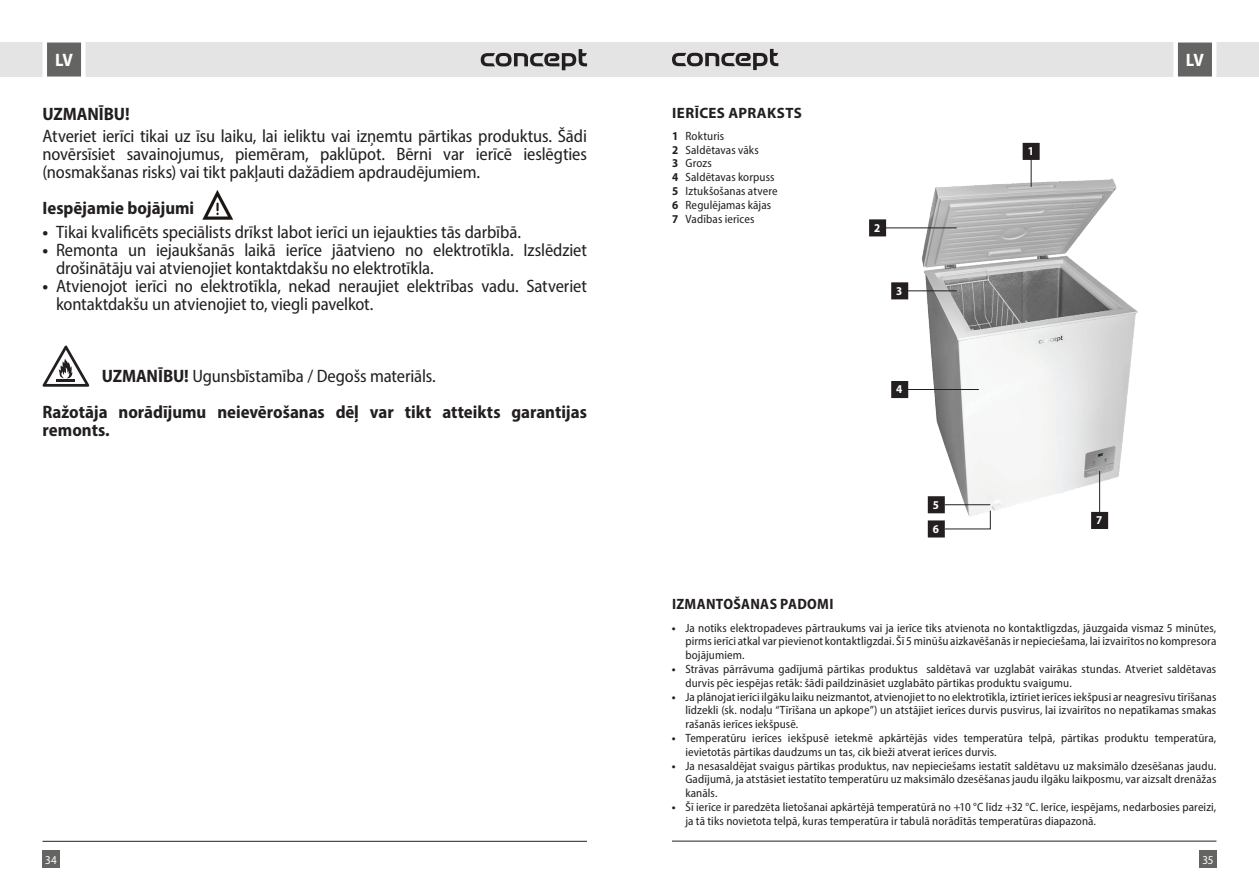
<style>
.page{position:relative;width:1259px;height:893px;background:#fff}
.page>*{position:absolute;margin:0;border:0;box-sizing:border-box;transform-origin:0 0}
.t1{font:semi-condensed 18px/18px "Myriad Pro";letter-spacing:-.01em;color:#231f20}
.t2{font:700 semi-condensed 18px/36px "Myriad Pro";color:#231f20}
.t3{font:700 semi-condensed 18px "Myriad Pro";color:#fff}
.t4{font:700 semi-condensed 15px "Myriad Pro";letter-spacing:.02em;color:#231f20}
.t5{font:700 15px "Myriad Pro";letter-spacing:.025em;color:#231f20}
.t6{font:semi-condensed 12px/13.8px "Myriad Pro";letter-spacing:.01em;color:#231f20}
.t7{font:700 semi-condensed 12px/24.2px "Myriad Pro";color:#fff}
.t8{font:semi-condensed 12px "Myriad Pro";color:#fff}
.s1{font-weight:700}
.s2{font-weight:400}
</style>
<div class="page">
<div style="left:629px;top:43px;width:630px;height:34px;background:#e4e4e4"></div>
<div style="left:0;top:43px;width:629px;height:34px;background:#e4e4e4"></div>
<div style="left:43px;top:850px;width:17px;height:17px;background:#646463"></div>
<div style="left:1199px;top:850px;width:17px;height:17px;background:#646463"></div>
<svg style="left:1171px;top:42px;width:47px;height:35px;background:#8f8f8e"></svg>
<svg style="left:40px;top:42px;width:48px;height:35px;background:#919190"></svg>
<hr style="left:672px;top:841px;width:544px;height:1px;background:#231f20">
<hr style="left:43px;top:841px;width:544px;height:1px;background:#231f20">
<svg style="left:672px;top:49px;width:106px;height:21px"></svg>
<svg style="left:481px;top:49px;width:106px;height:21px"></svg>
<svg style="left:43px;top:346px;width:46px;height:41px"></svg>
<img style="left:202px;top:190px;width:31px;height:30px">
<img style="left:916px;top:174px;width:222px;height:347px">
<div style="left:1023px;top:144px;width:16px;height:15px;background:#231f20"></div>
<div style="left:1022px;top:143px;width:17px;height:17px;border:2px solid #231f20"></div>
<hr style="left:1030px;top:156px;width:1px;height:31px;background:#231f20">
<div style="left:870px;top:220px;width:15px;height:16px;background:#231f20"></div>
<div style="left:869px;top:219px;width:17px;height:17px;border:2px solid #231f20"></div>
<hr style="left:885px;top:227px;width:71px;height:1px;background:#231f20">
<div style="left:892px;top:283px;width:15px;height:16px;background:#231f20"></div>
<div style="left:891px;top:282px;width:17px;height:17px;border:2px solid #231f20"></div>
<hr style="left:906px;top:290px;width:50px;height:1px;background:#231f20">
<div style="left:892px;top:382px;width:15px;height:15px;background:#231f20"></div>
<div style="left:891px;top:381px;width:17px;height:17px;border:2px solid #231f20"></div>
<hr style="left:908px;top:389px;width:71px;height:1px;background:#231f20">
<div style="left:928px;top:497px;width:16px;height:16px;background:#231f20"></div>
<div style="left:927px;top:496px;width:18px;height:17px;border:2px solid #231f20"></div>
<hr style="left:945px;top:504px;width:45px;height:1px;background:#231f20">
<div style="left:928px;top:521px;width:16px;height:16px;background:#231f20"></div>
<div style="left:927px;top:520px;width:18px;height:17px;border:2px solid #231f20"></div>
<svg style="left:944px;top:510px;width:47px;height:20px"></svg>
<div style="left:1092px;top:513px;width:15px;height:15px;background:#231f20"></div>
<div style="left:1091px;top:512px;width:17px;height:17px;border:2px solid #231f20"></div>
<hr style="left:1099px;top:471px;width:1px;height:42px;background:#231f20">
<h1 class="t3" style="left:55px;top:48px;width:19px">LV</h1>
<h1 class="t3" style="left:1186px;top:48px;width:19px">LV</h1>
<h1 class="t2" style="left:43px;top:95px;width:89px">UZMANĪBU!</h1>
<h1 class="t1" style="left:43px;top:127px;width:546px;text-align:justify">Atveriet ierīci tikai uz īsu laiku, lai ieliktu vai izņemtu pārtikas produktus. Šādi novērsīsiet savainojumus, piemēram, paklūpot. Bērni var ierīcē ieslēgties (nosmakšanas risks) vai tikt pakļauti dažādiem apdraudējumiem.</h1>
<h1 class="t2" style="left:43px;top:189px;width:153px">Iespējamie bojājumi</h1>
<h1 class="t1" style="left:43px;top:223px;width:480px"><span class="s1">•</span> Tikai kvalificēts speciālists drīkst labot ierīci un iejaukties tās darbībā.</h1>
<h1 class="t1" style="left:56px;top:241px;width:532px;text-indent:-13px"><span class="s1">•</span> Remonta un iejaukšanās laikā ierīce jāatvieno no elektrotīkla. Izslēdziet drošinātāju vai atvienojiet kontaktdakšu no elektrotīkla.</h1>
<h1 class="t1" style="left:56px;top:277px;width:532px;text-indent:-13px"><span class="s1">•</span> Atvienojot ierīci no elektrotīkla, nekad neraujiet elektrības vadu. Satveriet kontaktdakšu un atvienojiet to, viegli pavelkot.</h1>
<p class="t5" style="left:672px;top:103px;width:131px">IERĪCES APRAKSTS</p>
<p class="t6" style="left:672px;top:129px;width:107px"><span class="s1">1</span> Rokturis<br><span class="s1">2</span> Saldētavas vāks<br><span class="s1">3</span> Grozs<br><span class="s1">4</span> Saldētavas korpuss<br><span class="s1">5</span> Iztukšošanas atvere<br><span class="s1">6</span> Regulējamas kājas<br><span class="s1">7</span> Vadības ierīces</p>
<p class="t7" style="left:1027px;top:139px;width:8px">1</p>
<p class="t7" style="left:874px;top:215px;width:8px">2</p>
<p class="t7" style="left:896px;top:278px;width:8px">3</p>
<h1 class="t2" style="left:43px;top:358px;width:546px;text-indent:59px">UZMANĪBU! <span class="s2">Ugunsbīstamība / Degošs materiāls.<br></span>Ražotāja norādījumu neievērošanas dēļ var tikt atteikts garantijas</h1>
<h1 class="t2" style="left:43px;top:412px;width:69px">remonts.</h1>
<p class="t7" style="left:896px;top:377px;width:8px">4</p>
<p class="t7" style="left:933px;top:492px;width:8px">5<br>6</p>
<p class="t7" style="left:1096px;top:508px;width:8px">7</p>
<p class="t4" style="left:672px;top:595px;width:163px">IZMANTOŠANAS PADOMI</p>
<p class="t6" style="left:685px;top:621px;width:532px;text-align:justify;text-indent:-14px"><span class="s1">•</span> Ja notiks elektropadeves pārtraukums vai ja ierīce tiks atvienota no kontaktligzdas, jāuzgaida vismaz 5 minūtes, pirms ierīci atkal var pievienot kontaktligzdai. Šī 5 minūšu aizkavēšanās ir nepieciešama, lai izvairītos no kompresora bojājumiem.</p>
<p class="t6" style="left:685px;top:662px;width:532px;text-indent:-14px"><span class="s1">•</span> Strāvas pārrāvuma gadījumā pārtikas produktus saldētavā var uzglabāt vairākas stundas. Atveriet saldētavas durvis pēc iespējas retāk: šādi paildzināsiet uzglabāto pārtikas produktu svaigumu.</p>
<p class="t6" style="left:685px;top:690px;width:532px;text-align:justify;text-indent:-14px"><span class="s1">•</span> Ja plānojat ierīci ilgāku laiku neizmantot, atvienojiet to no elektrotīkla, iztīriet ierīces iekšpusi ar neagresīvu tīrīšanas līdzekli (sk. nodaļu “Tīrīšana un apkope”) un atstājiet ierīces durvis pusvirus, lai izvairītos no nepatīkamas smakas rašanās ierīces iekšpusē.</p>
<p class="t6" style="left:685px;top:731px;width:532px;text-indent:-14px"><span class="s1">•</span> Temperatūru ierīces iekšpusē ietekmē apkārtējās vides temperatūra telpā, pārtikas produktu temperatūra, ievietotās pārtikas daudzums un tas, cik bieži atverat ierīces durvis.</p>
<p class="t6" style="left:685px;top:759px;width:532px;text-align:justify;text-indent:-14px"><span class="s1">•</span> Ja nesasaldējat svaigus pārtikas produktus, nav nepieciešams iestatīt saldētavu uz maksimālo dzesēšanas jaudu.<br>Gadījumā, ja atstāsiet iestatīto temperatūru uz maksimālo dzesēšanas jaudu ilgāku laikposmu, var aizsalt drenāžas kanāls.</p>
<p class="t6" style="left:685px;top:800px;width:532px;text-indent:-14px"><span class="s1">•</span> Šī ierīce ir paredzēta lietošanai apkārtējā temperatūrā no +10 °C līdz +32 °C. Ierīce, iespējams, nedarbosies pareizi, ja tā tiks novietota telpā, kuras temperatūra ir tabulā norādītās temperatūras diapazonā.</p>
<p class="t8" style="left:45px;top:852px;width:13px">34</p>
<p class="t8" style="left:1202px;top:852px;width:13px">35</p>
</div>
